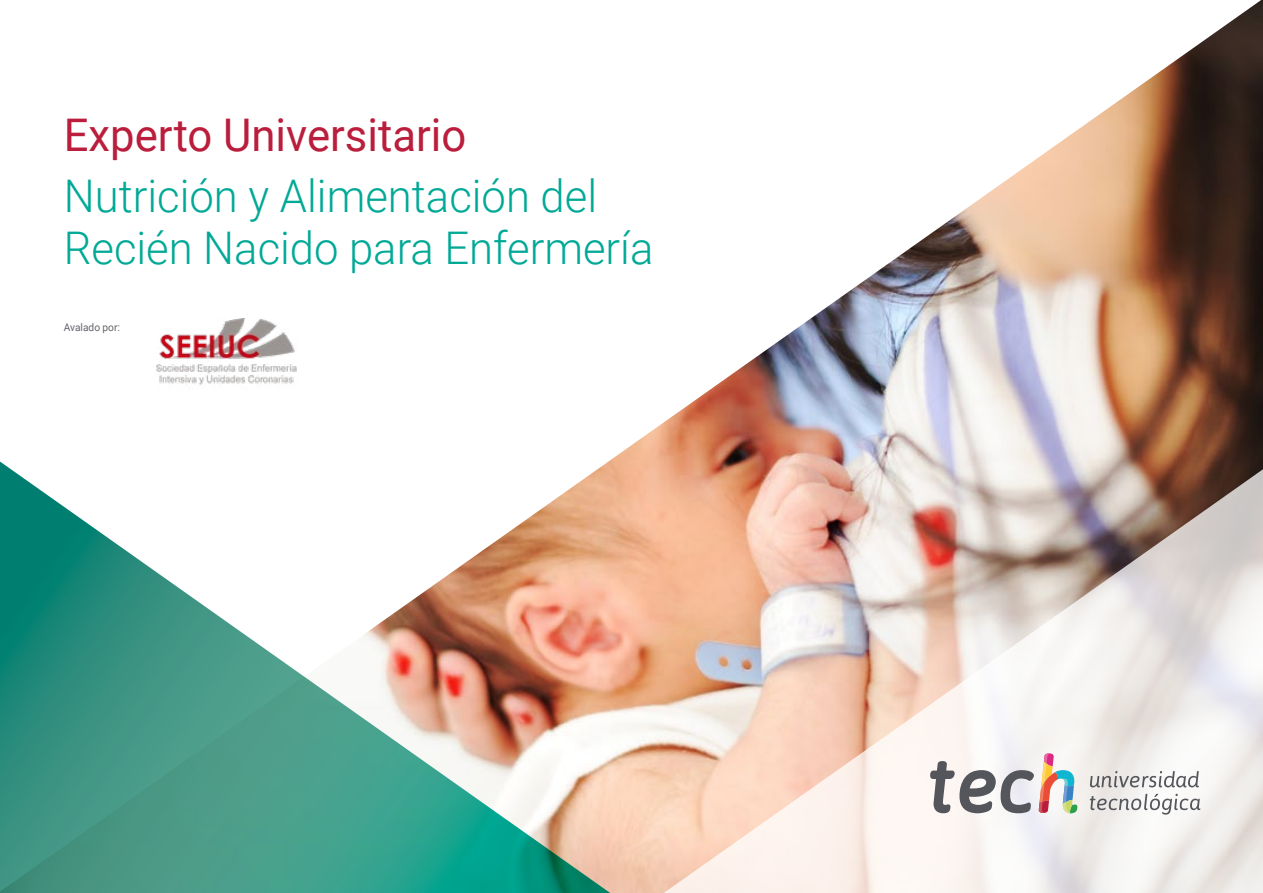
<style>
.page{position:relative;width:1263px;height:893px;background:#fff}
.page>*{position:absolute;margin:0;border:0;box-sizing:border-box;transform-origin:0 0}
.t1{font:300 45px/52.5px "Roboto";color:#00a996}
.t2{font:45px "Roboto";color:#ba1e3c}
.t3{font:10.5px "Roboto";color:#61646a}
</style>
<div class="page">
<img style="left:630px;top:0;width:633px;height:454px">
<svg style="left:0;top:446px;width:640px;height:447px"></svg>
<img style="left:634px;top:454px;width:629px;height:439px">
<svg style="left:930px;top:753px;width:147px;height:60px"></svg>
<svg style="left:1090px;top:771px;width:109px;height:16px"></svg>
<svg style="left:1090px;top:794px;width:110px;height:21px"></svg>
<img style="left:156px;top:318px;width:141px;height:71px">
<p class="t2" style="left:64px;top:103px;width:404px">Experto Universitario</p>
<p class="t1" style="left:64px;top:168px;width:591px">Nutrición y Alimentación del<br>Recién Nacido para Enfermería</p>
<p class="t3" style="left:64px;top:320px;width:58px">Avalado por:</p>
</div>
